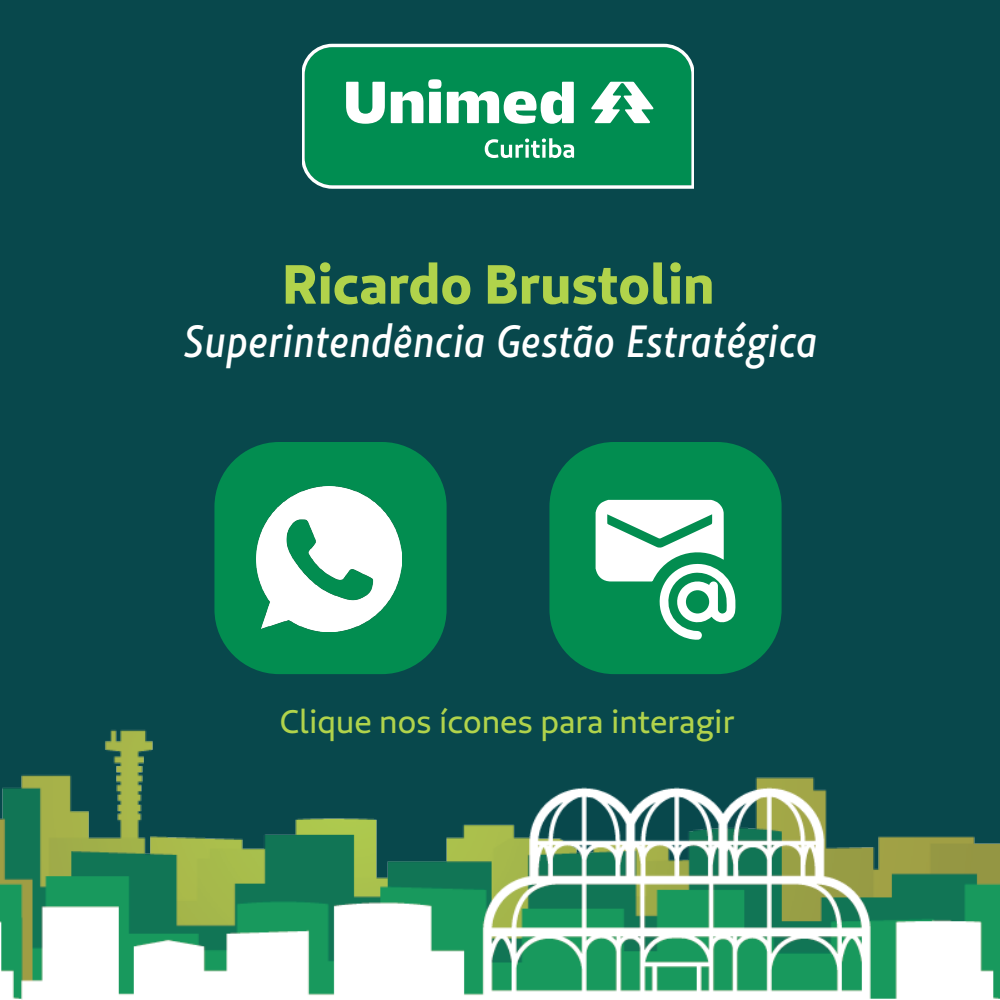
<style>
.page{position:relative;width:1000px;height:1000px;background:#fff}
.page>*{position:absolute;margin:0;border:0;box-sizing:border-box;transform-origin:0 0}
.t1{font:55px "Unimed Sans 2020 Bold";color:#b1d34b}
.t2{font:italic condensed 45px "Unimed Sans 2020 Regular";color:#fff}
.t3{font:32.5px "Unimed Sans 2020 Regular";color:#b1d34b}
</style>
<div class="page">
<img style="left:0;top:0;width:1000px;height:999px">
<div style="left:549px;top:442px;width:233px;height:232px;background:#028d50;border-radius:65px"></div>
<svg style="left:596px;top:500px;width:140px;height:140px"></svg>
<svg style="left:302px;top:44px;width:392px;height:145px;background:#13945e"></svg>
<svg style="left:485px;top:138px;width:89px;height:20px"></svg>
<svg style="left:346px;top:79px;width:228px;height:45px"></svg>
<svg style="left:591px;top:82px;width:62px;height:41px"></svg>
<div style="left:214px;top:442px;width:233px;height:232px;background:#028d50;border-radius:65px"></div>
<img style="left:256px;top:487px;width:145px;height:145px">
<p class="t1" style="left:282px;top:248px;width:434px">Ricardo Brustolin</p>
<p class="t2" style="left:183px;top:312px;width:636px">Superintendência Gestão Estratégica</p>
<p class="t3" style="left:280px;top:701px;width:456px">Clique nos ícones para interagir</p>
</div>
